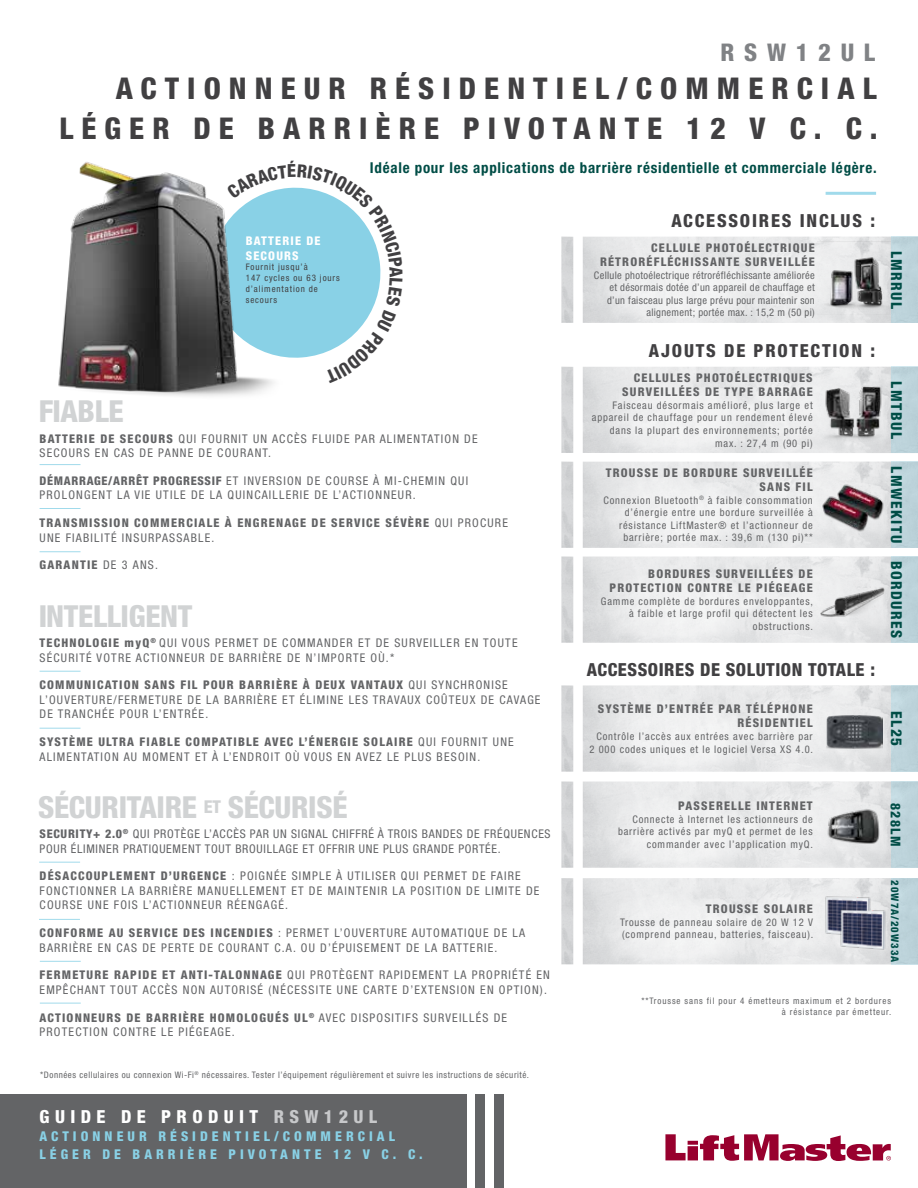
<style>
.page{position:relative;width:918px;height:1188px;background:#fff}
.page>*{position:absolute;margin:0;border:0;box-sizing:border-box;transform-origin:0 0}
.t1{font:800 condensed 30.3px "Helvetica Neue LT Std";letter-spacing:-.01em;color:#d1d3d4}
.t2{font:800 condensed 30px/40.5px "Helvetica Neue LT Std";letter-spacing:.27em;color:#414042;text-align:right}
.t3{font:800 condensed 24.3px "Helvetica Neue LT Std";letter-spacing:.4em;color:#808285}
.t4{font:800 condensed 18px "Helvetica Neue LT Std";letter-spacing:.1em;color:#414042}
.t5{font:800 condensed 18px "Helvetica Neue LT Std";letter-spacing:.03em;color:#414042}
.t6{font:800 condensed 18px "Helvetica Neue LT Std";letter-spacing:.3em;color:#fff}
.t7{font:700 condensed 15px "Helvetica Neue LT Std";letter-spacing:.05em;color:#004d46}
.t8{font:800 condensed 15px "Helvetica Neue LT Std";letter-spacing:.1em;color:#004d46}
.t9{font:800 condensed 13.5px/18px "Helvetica Neue LT Std";letter-spacing:.3em;color:#89d1e6}
.t10{font:800 condensed 13.5px "Helvetica Neue LT Std";letter-spacing:.1em;color:#004d46}
.t11{font:condensed 12px/14.4px "Helvetica Neue LT Std";letter-spacing:.1em;color:#636466}
.t12{font:800 condensed 12px/14.4px "Helvetica Neue LT Std";letter-spacing:.1em;color:#636466;text-align:right}
.t13{font:condensed 12px/14.4px "Helvetica Neue LT Std";letter-spacing:.06em;color:#636466}
.t14{font:800 condensed 12px/14.4px "Helvetica Neue LT Std";letter-spacing:.1em;color:#fff}
.t15{font:condensed 10.5px/12.6px "Helvetica Neue LT Std";letter-spacing:.08em;color:#636466;text-align:right}
.t16{font:condensed 10.5px/12.6px "Helvetica Neue LT Std";letter-spacing:.03em;color:#636466;text-align:right}
.t17{font:800 condensed 10.5px "Helvetica Neue LT Std";letter-spacing:.1em;color:#004d46}
.t18{font:condensed 9px "Helvetica Neue LT Std";letter-spacing:.06em;color:#636466}
.t19{font:condensed 9px/10.8px "Helvetica Neue LT Std";letter-spacing:.1em;color:#636466;text-align:right}
.t20{font:condensed 9px/10.8px "Helvetica Neue LT Std";letter-spacing:.1em;color:#414042}
.s1{font-weight:800}
.s2{font-weight:400}
.s3{color:#c7c8ca}
</style>
<div class="page">
<img style="left:561px;top:237px;width:330px;height:86px">
<div style="left:891px;top:237px;width:27px;height:86px;background:#bdd3da"></div>
<img style="left:561px;top:367px;width:330px;height:86px">
<div style="left:891px;top:367px;width:27px;height:86px;background:#bdd3da"></div>
<img style="left:561px;top:462px;width:330px;height:86px">
<div style="left:891px;top:462px;width:27px;height:86px;background:#bdd3da"></div>
<img style="left:561px;top:556px;width:330px;height:87px">
<div style="left:891px;top:556px;width:27px;height:87px;background:#bdd3da"></div>
<div style="left:0;top:1094px;width:466px;height:94px;background:#636466"></div>
<div style="left:494px;top:1094px;width:10px;height:94px;background:#636466"></div>
<div style="left:476px;top:1094px;width:9px;height:94px;background:#636466"></div>
<img style="left:561px;top:685px;width:330px;height:87px">
<div style="left:891px;top:685px;width:27px;height:87px;background:#bdd3da"></div>
<img style="left:561px;top:781px;width:330px;height:87px">
<div style="left:891px;top:781px;width:27px;height:87px;background:#bdd3da"></div>
<img style="left:561px;top:878px;width:330px;height:86px">
<div style="left:891px;top:878px;width:27px;height:86px;background:#bdd3da"></div>
<hr style="left:826px;top:192px;width:50px;height:3px;background:#89d1e6">
<img style="left:58px;top:162px;width:215px;height:234px">
<img style="left:822px;top:804px;width:69px;height:45px">
<img style="left:826px;top:714px;width:57px;height:34px">
<img style="left:822px;top:890px;width:58px;height:50px">
<img style="left:837px;top:902px;width:54px;height:50px">
<img style="left:819px;top:567px;width:68px;height:67px">
<img style="left:806px;top:477px;width:87px;height:58px">
<hr style="left:39px;top:862px;width:41px;height:1px;background:#89d1e6">
<hr style="left:39px;top:919px;width:41px;height:1px;background:#89d1e6">
<hr style="left:40px;top:961px;width:41px;height:1px;background:#89d1e6">
<hr style="left:40px;top:1003px;width:41px;height:1px;background:#89d1e6">
<hr style="left:40px;top:464px;width:41px;height:1px;background:#89d1e6">
<hr style="left:40px;top:508px;width:41px;height:1px;background:#89d1e6">
<hr style="left:40px;top:551px;width:41px;height:1px;background:#89d1e6">
<hr style="left:40px;top:728px;width:41px;height:1px;background:#89d1e6">
<hr style="left:40px;top:671px;width:41px;height:1px;background:#89d1e6">
<img style="left:820px;top:377px;width:69px;height:69px">
<img style="left:818px;top:241px;width:73px;height:74px">
<svg style="left:665px;top:1134px;width:226px;height:27px"></svg>
<svg style="left:207px;top:162px;width:174px;height:222px"></svg>
<h3 class="t3" style="left:721px;top:37px;width:156px">RSW12UL</h3>
<h2 class="t2" style="left:59px;top:67px;width:820px">ACTIONNEUR RÉSIDENTIEL/COMMERCIAL<br>LÉGER DE BARRIÈRE PIVOTANTE 12 V C. C.</h2>
<p class="t7" style="left:370px;top:159px;width:508px">Idéale pour les applications de barrière résidentielle et commerciale légère.</p>
<h1 class="t1" style="left:38px;top:393px;width:87px">FIABLE</h1>
<p class="t14" style="left:246px;top:234px;width:76px">BATTERIE DE<br>SECOURS</p>
<p class="t20" style="left:246px;top:262px;width:96px">Fournit jusqu’à<br>147 cycles ou 63 jours d’alimentation de secours</p>
<p class="t11" style="left:40px;top:431px;width:440px"><span class="s1">BATTERIE DE SECOURS</span> QUI FOURNIT UN ACCÈS FLUIDE PAR ALIMENTATION DE<br>SECOURS EN CAS DE PANNE DE COURANT.</p>
<p class="t11" style="left:40px;top:473px;width:430px"><span class="s1">DÉMARRAGE/ARRÊT PROGRESSIF</span> ET INVERSION DE COURSE À MI-CHEMIN QUI<br>PROLONGENT LA VIE UTILE DE LA QUINCAILLERIE DE L’ACTIONNEUR.</p>
<p class="t12" style="left:40px;top:515px;width:470px;text-align:left">TRANSMISSION COMMERCIALE À ENGRENAGE DE SERVICE SÉVÈRE <span class="s2">QUI PROCURE<br>UNE FIABILITÉ INSURPASSABLE.</span></p>
<p class="t12" style="left:40px;top:558px;width:120px">GARANTIE <span class="s2">DE 3 ANS.</span></p>
<h1 class="t1" style="left:38px;top:597px;width:156px">INTELLIGENT</h1>
<p class="t11" style="left:40px;top:636px;width:479px"><span class="s1">TECHNOLOGIE myQ</span><sup>®</sup> QUI VOUS PERMET DE COMMANDER ET DE SURVEILLER EN TOUTE<br>SÉCURITÉ VOTRE ACTIONNEUR DE BARRIÈRE DE N’IMPORTE OÙ.*</p>
<p class="t11" style="left:40px;top:678px;width:502px"><span class="s1">COMMUNICATION SANS FIL POUR BARRIÈRE À DEUX VANTAUX</span> QUI SYNCHRONISE<br>L’OUVERTURE/FERMETURE DE LA BARRIÈRE ET ÉLIMINE LES TRAVAUX COÛTEUX DE CAVAGE<br>DE TRANCHÉE POUR L’ENTRÉE.</p>
<p class="t11" style="left:40px;top:735px;width:476px"><span class="s1">SYSTÈME ULTRA FIABLE COMPATIBLE AVEC L’ÉNERGIE SOLAIRE</span> QUI FOURNIT UNE<br>ALIMENTATION AU MOMENT ET À L’ENDROIT OÙ VOUS EN AVEZ LE PLUS BESOIN.</p>
<h1 class="t1" style="left:38px;top:788px;width:311px">SÉCURITAIRE <sup>ET</sup> SÉCURISÉ</h1>
<p class="t13" style="left:40px;top:827px;width:513px"><span class="s1">SECURITY+ 2.0</span><sup>®</sup> QUI PROTÈGE L’ACCÈS PAR UN SIGNAL CHIFFRÉ À TROIS BANDES DE FRÉQUENCES<br>POUR ÉLIMINER PRATIQUEMENT TOUT BROUILLAGE ET OFFRIR UNE PLUS GRANDE PORTÉE.</p>
<p class="t11" style="left:40px;top:869px;width:501px"><span class="s1">DÉSACCOUPLEMENT D’URGENCE</span> : POIGNÉE SIMPLE À UTILISER QUI PERMET DE FAIRE<br>FONCTIONNER LA BARRIÈRE MANUELLEMENT ET DE MAINTENIR LA POSITION DE LIMITE DE<br>COURSE UNE FOIS L’ACTIONNEUR RÉENGAGÉ.</p>
<p class="t11" style="left:40px;top:926px;width:487px"><span class="s1">CONFORME AU SERVICE DES INCENDIES</span> : PERMET L’OUVERTURE AUTOMATIQUE DE LA<br>BARRIÈRE EN CAS DE PERTE DE COURANT C.A. OU D’ÉPUISEMENT DE LA BATTERIE.</p>
<p class="t11" style="left:40px;top:968px;width:512px"><span class="s1">FERMETURE RAPIDE ET ANTI-TALONNAGE</span> QUI PROTÈGENT RAPIDEMENT LA PROPRIÉTÉ EN<br>EMPÊCHANT TOUT ACCÈS NON AUTORISÉ (NÉCESSITE UNE CARTE D’EXTENSION EN OPTION).</p>
<p class="t11" style="left:40px;top:1010px;width:469px"><span class="s1">ACTIONNEURS DE BARRIÈRE HOMOLOGUÉS UL</span><sup>®</sup> AVEC DISPOSITIFS SURVEILLÉS DE<br>PROTECTION CONTRE LE PIÉGEAGE.</p>
<p class="t18" style="left:40px;top:1070px;width:490px">*Données cellulaires ou connexion Wi-Fi<sup>®</sup> nécessaires. Tester l’équipement régulièrement et suivre les instructions de sécurité.</p>
<h3 class="t6" style="left:40px;top:1106px;width:339px">GUIDE DE PRODUIT <span class="s3">RSW12UL</span></h3>
<p class="t9" style="left:40px;top:1127px;width:385px">ACTIONNEUR RÉSIDENTIEL/COMMERCIAL<br>LÉGER DE BARRIÈRE PIVOTANTE 12 V C. C.</p>
<h3 class="t4" style="left:671px;top:209px;width:205px">ACCESSOIRES INCLUS :</h3>
<p class="t12" style="left:651px;top:240px;width:165px">CELLULE PHOTOÉLECTRIQUE</p>
<p class="t12" style="left:600px;top:254px;width:216px">RÉTRORÉFLÉCHISSANTE SURVEILLÉE</p>
<p class="t16" style="left:594px;top:269px;width:222px">Cellule photoélectrique rétroréfléchissante améliorée et désormais dotée d’un appareil de chauffage et d’un faisceau plus large prévu pour maintenir son alignement; portée max. : 15,2 m (50 pi)</p>
<h3 class="t4" style="left:649px;top:339px;width:228px">AJOUTS DE PROTECTION :</h3>
<p class="t12" style="left:622px;top:370px;width:192px">CELLULES PHOTOÉLECTRIQUES<br>SURVEILLÉES DE TYPE BARRAGE</p>
<p class="t15" style="left:592px;top:399px;width:222px">Faisceau désormais amélioré, plus large et appareil de chauffage pour un rendement élevé dans la plupart des environnements; portée max. : 27,4 m (90 pi)</p>
<p class="t12" style="left:606px;top:465px;width:208px">TROUSSE DE BORDURE SURVEILLÉE<br>SANS FIL</p>
<p class="t15" style="left:603px;top:494px;width:211px">Connexion Bluetooth<sup>®</sup> à faible consommation d’énergie entre une bordure surveillée à résistance LiftMaster® et l’actionneur de barrière; portée max. : 39,6 m (130 pi)**</p>
<p class="t12" style="left:610px;top:566px;width:205px">BORDURES SURVEILLÉES DE<br>PROTECTION CONTRE LE PIÉGEAGE</p>
<p class="t15" style="left:601px;top:595px;width:214px">Gamme complète de bordures enveloppantes, à faible et large profil qui détectent les obstructions.</p>
<h3 class="t5" style="left:587px;top:658px;width:290px">ACCESSOIRES DE SOLUTION TOTALE :</h3>
<p class="t12" style="left:598px;top:701px;width:216px">SYSTÈME D’ENTRÉE PAR TÉLÉPHONE</p>
<p class="t12" style="left:737px;top:716px;width:77px">RÉSIDENTIEL</p>
<p class="t15" style="left:590px;top:730px;width:225px">Contrôle l’accès aux entrées avec barrière par<br>2 000 codes uniques et le logiciel Versa XS 4.0.</p>
<p class="t8" style="left:906px;top:251px;width:60px;rotate:90deg">LMRRUL</p>
<p class="t8" style="left:906px;top:381px;width:59px;rotate:90deg">LMTBUL</p>
<p class="t8" style="left:906px;top:466px;width:173px;rotate:90deg">LMWEKITU BORDURES</p>
<p class="t8" style="left:906px;top:711px;width:36px;rotate:90deg">EL25</p>
<p class="t12" style="left:678px;top:798px;width:136px">PASSERELLE INTERNET</p>
<p class="t15" style="left:618px;top:813px;width:197px">Connecte à Internet les actionneurs de barrière activés par myQ et permet de les commander avec l’application myQ.</p>
<p class="t10" style="left:904px;top:803px;width:45px;rotate:90deg">828LM</p>
<p class="t12" style="left:706px;top:901px;width:109px">TROUSSE SOLAIRE</p>
<p class="t15" style="left:620px;top:915px;width:195px;text-align:left">Trousse de panneau solaire de 20 W 12 V (comprend panneau, batteries, faisceau).</p>
<p class="t17" style="left:901px;top:880px;width:83px;rotate:90deg">20W7A/20W33A</p>
<p class="t19" style="left:641px;top:996px;width:251px">**Trousse sans fil pour 4 émetteurs maximum et 2 bordures à résistance par émetteur.</p>
</div>
